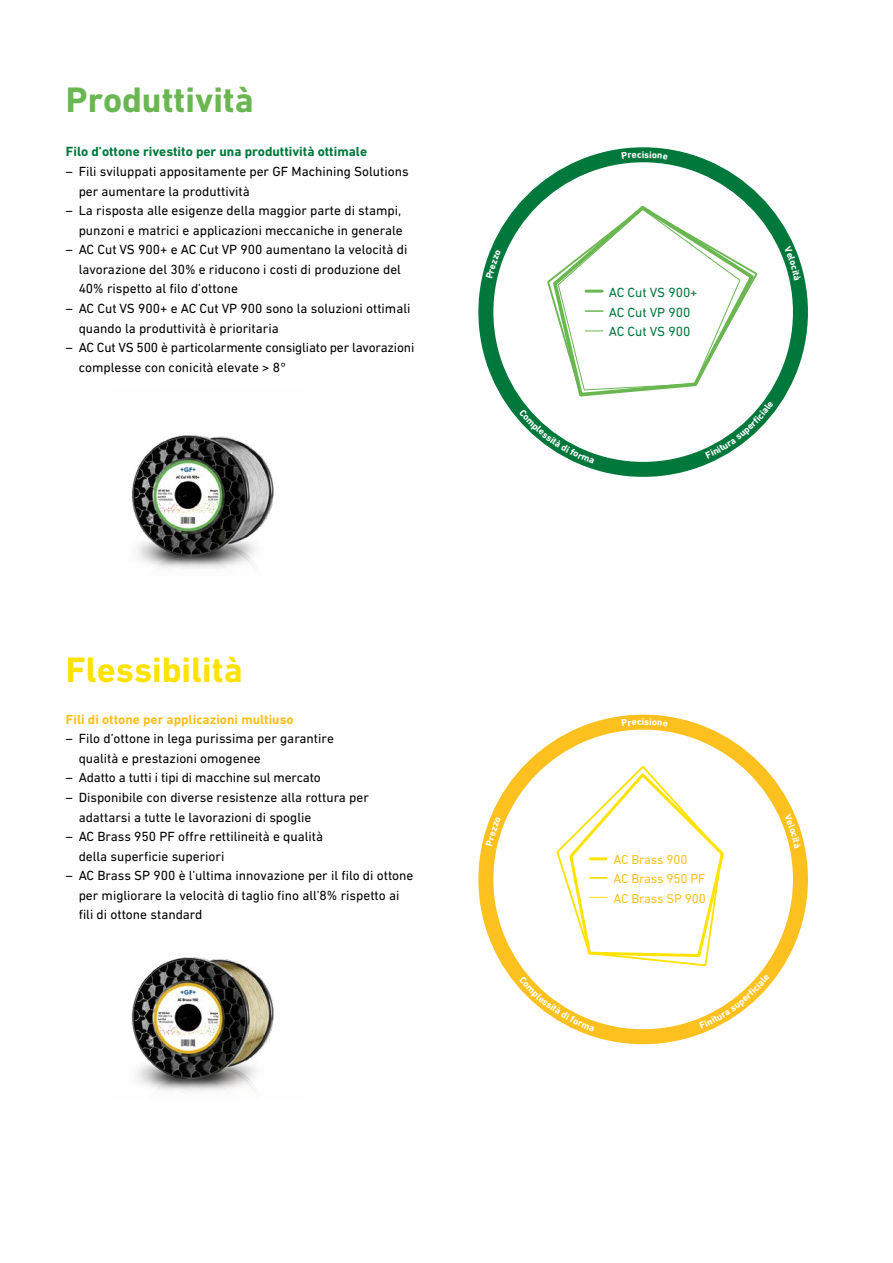
<style>
.page{position:relative;width:893px;height:1263px;background:#fff}
.page>*{position:absolute;margin:0;border:0;box-sizing:border-box;transform-origin:0 0}
.t1{font:700 36px "DIN Next W1 G";color:#6ab651}
.t2{font:700 36px "DIN Next W1 G";color:#ffe200}
.t3{font:13.5px/19.5px "DIN Next W1 G";color:#000}
.t4{font:700 13.5px "DIN Next W1 G";color:#00783b}
.t5{font:700 13.5px "DIN Next W1 G";color:#fcc11f}
.t6{font:13.5px/19.5px "DIN Next W1 G";color:#00783b}
.t7{font:13.2px/19.5px "DIN Next W1 G";letter-spacing:-.01em;color:#fcc11f}
</style>
<div class="page">
<div style="left:478px;top:147px;width:330px;height:330px;border:15px solid #00783b;border-radius:50%"></div>
<div style="left:478px;top:715px;width:330px;height:329px;border:15px solid #fcc11f;border-radius:50%"></div>
<svg style="left:556px;top:765px;width:168px;height:202px"></svg>
<img style="left:132px;top:435px;width:142px;height:133px">
<img style="left:132px;top:957px;width:142px;height:134px">
<svg style="left:622px;top:151px;width:46px;height:8px"></svg>
<svg style="left:486px;top:249px;width:15px;height:30px"></svg>
<svg style="left:519px;top:203px;width:255px;height:261px"></svg>
<svg style="left:784px;top:246px;width:17px;height:35px"></svg>
<svg style="left:622px;top:718px;width:46px;height:9px"></svg>
<svg style="left:486px;top:817px;width:15px;height:29px"></svg>
<svg style="left:699px;top:974px;width:71px;height:54px"></svg>
<svg style="left:519px;top:976px;width:75px;height:55px"></svg>
<svg style="left:784px;top:813px;width:17px;height:35px"></svg>
<h1 class="t1" style="left:66px;top:79px;width:189px">Produttività</h1>
<p class="t4" style="left:66px;top:144px;width:303px">Filo d’ottone rivestito per una produttività ottimale</p>
<p class="t3" style="left:79px;top:162px;width:332px;text-indent:-13px">– Fili sviluppati appositamente per GF Machining Solutions per aumentare la produttività</p>
<p class="t3" style="left:66px;top:201px;width:338px;text-align:right">– La risposta alle esigenze della maggior parte di stampi, punzoni e matrici e applicazioni meccaniche in generale</p>
<p class="t3" style="left:79px;top:240px;width:330px;text-indent:-13px">– AC Cut VS 900+ e AC Cut VP 900 aumentano la velocità di lavorazione del 30% e riducono i costi di produzione del<br>40% rispetto al filo d’ottone</p>
<p class="t3" style="left:79px;top:298px;width:333px;text-indent:-13px">– AC Cut VS 900+ e AC Cut VP 900 sono la soluzioni ottimali quando la produttività è prioritaria</p>
<p class="t3" style="left:79px;top:338px;width:337px;text-indent:-13px">– AC Cut VS 500 è particolarmente consigliato per lavorazioni complesse con conicità elevate &gt; 8°</p>
<h1 class="t2" style="left:66px;top:649px;width:178px">Flessibilità</h1>
<p class="t5" style="left:66px;top:711px;width:229px">Fili di ottone per applicazioni multiuso</p>
<p class="t3" style="left:79px;top:729px;width:257px;text-indent:-13px">– Filo d’ottone in lega purissima per garantire qualità e prestazioni omogenee</p>
<p class="t3" style="left:66px;top:768px;width:256px">– Adatto a tutti i tipi di macchine sul mercato</p>
<p class="t3" style="left:79px;top:787px;width:292px;text-indent:-13px">– Disponibile con diverse resistenze alla rottura per adattarsi a tutte le lavorazioni di spoglie</p>
<p class="t3" style="left:79px;top:827px;width:246px;text-indent:-13px">– AC Brass 950 PF offre rettilineità e qualità della superficie superiori</p>
<p class="t3" style="left:79px;top:866px;width:336px;text-indent:-13px">– AC Brass SP 900 è l’ultima innovazione per il filo di ottone per migliorare la velocità di taglio fino all’8% rispetto ai fili di ottone standard</p>
<p class="t6" style="left:609px;top:283px;width:90px">AC Cut VS 900+<br>AC Cut VP 900<br>AC Cut VS 900</p>
<p class="t7" style="left:613px;top:849px;width:94px">AC Brass 900<br>AC Brass 950 PF<br>AC Brass SP 900</p>
</div>
